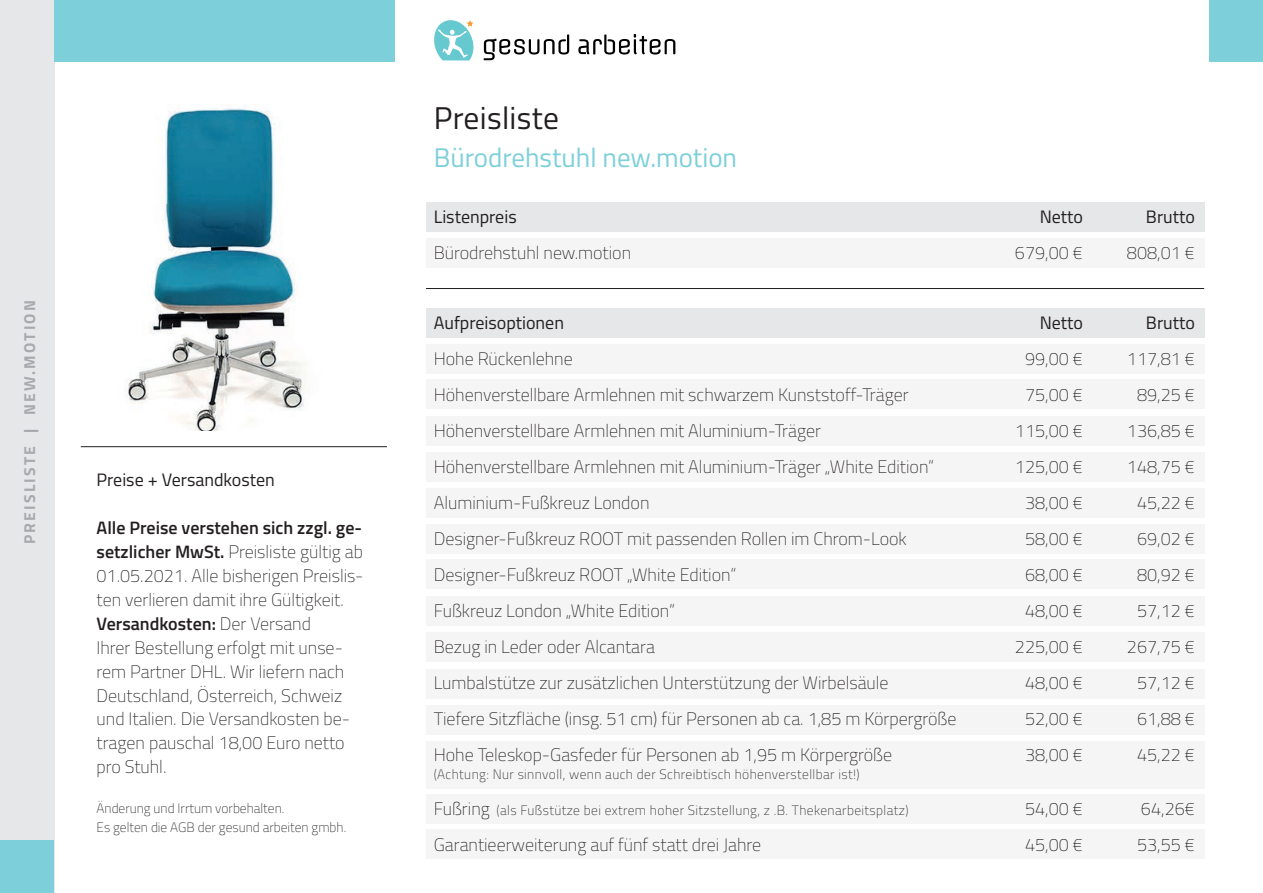
<style>
.page{position:relative;width:1263px;height:893px;background:#fff}
.page>*{position:absolute;margin:0;border:0;box-sizing:border-box;transform-origin:0 0}
.t1{font:31.5px "Titillium";letter-spacing:.01em;color:#231f20}
.t2{font:27px "Titillium";color:#7dd0da}
.t3{font:100 18px/36px "Titillium";color:#231f20}
.t4{font:18px "Titillium";color:#231f20}
.t5{font:700 15.75px "Titillium";letter-spacing:.14em;color:#a8a9ad}
.t6{font:100 13.5px "Titillium";letter-spacing:.03em;color:#231f20}
.t7{font:100 13.5px/19.5px "Titillium";color:#231f20}
.s1{font-weight:600}
.s2{font-size:18px}
</style>
<div class="page">
<div style="left:426px;top:452px;width:778px;height:30px;background:#f5f5f6"></div>
<div style="left:426px;top:416px;width:778px;height:30px;background:#f5f5f6"></div>
<div style="left:426px;top:524px;width:778px;height:29px;background:#f5f5f6"></div>
<div style="left:426px;top:488px;width:778px;height:30px;background:#f5f5f6"></div>
<div style="left:426px;top:596px;width:778px;height:30px;background:#f5f5f6"></div>
<div style="left:426px;top:559px;width:778px;height:30px;background:#f5f5f6"></div>
<div style="left:426px;top:632px;width:778px;height:30px;background:#f5f5f6"></div>
<div style="left:426px;top:705px;width:778px;height:30px;background:#f5f5f6"></div>
<div style="left:426px;top:669px;width:778px;height:30px;background:#f5f5f6"></div>
<div style="left:426px;top:741px;width:778px;height:48px;background:#f5f5f6"></div>
<div style="left:426px;top:829px;width:778px;height:30px;background:#f5f5f6"></div>
<div style="left:426px;top:794px;width:778px;height:29px;background:#f5f5f6"></div>
<div style="left:426px;top:379px;width:778px;height:30px;background:#f5f5f6"></div>
<div style="left:426px;top:344px;width:778px;height:30px;background:#f5f5f6"></div>
<div style="left:426px;top:238px;width:778px;height:30px;background:#f5f5f6"></div>
<div style="left:426px;top:308px;width:778px;height:30px;background:#e6e7e9"></div>
<div style="left:426px;top:202px;width:778px;height:30px;background:#e6e7e9"></div>
<svg style="left:434px;top:20px;width:39px;height:40px"></svg>
<svg style="left:484px;top:34px;width:191px;height:26px"></svg>
<div style="left:0;top:0;width:54px;height:893px;background:#e6e7e9"></div>
<div style="left:54px;top:0;width:340px;height:62px;background:#7dd0da"></div>
<div style="left:1209px;top:0;width:54px;height:61px;background:#7dd0da"></div>
<div style="left:0;top:840px;width:54px;height:53px;background:#7dd0da"></div>
<hr style="left:426px;top:288px;width:778px;height:1px;background:#231f20">
<hr style="left:81px;top:446px;width:306px;height:1px;background:#231f20">
<img style="left:127px;top:108px;width:180px;height:323px">
<p class="t5" style="left:18px;top:544px;width:245px;rotate:-90deg">PREISLISTE | NEW.MOTION</p>
<p class="t4" style="left:97px;top:466px;width:180px">Preise + Versandkosten</p>
<p class="t3" style="left:97px;top:514px;width:268px;line-height:24px"><span class="s1">Alle Preise verstehen sich zzgl. ge&shy;setzlicher MwSt.</span> Preisliste gültig ab 01.05.2021. Alle bisherigen Preislis&shy;ten verlieren damit ihre Gültigkeit.<br><span class="s1">Versandkosten:</span> Der Versand<br>Ihrer Bestellung erfolgt mit unse&shy;rem Partner DHL. Wir liefern nach Deutschland, Österreich, Schweiz und Italien. Die Versandkosten be&shy;tragen pauschal 18,00 Euro netto pro Stuhl.</p>
<p class="t7" style="left:97px;top:797px;width:251px">Änderung und Irrtum vorbehalten.<br>Es gelten die AGB der gesund arbeiten gmbh.</p>
<h1 class="t1" style="left:434px;top:95px;width:127px">Preisliste</h1>
<h2 class="t2" style="left:434px;top:137px;width:305px">Bürodrehstuhl new.motion</h2>
<p class="t4" style="left:434px;top:203px;width:84px">Listenpreis</p>
<p class="t3" style="left:434px;top:234px;width:199px">Bürodrehstuhl new.motion</p>
<p class="t4" style="left:434px;top:309px;width:132px">Aufpreisoptionen</p>
<p class="t3" style="left:434px;top:340px;width:524px">Hohe Rückenlehne<br>Höhenverstellbare Armlehnen mit schwarzem Kunststoff-Träger Höhenverstellbare Armlehnen mit Aluminium-Träger Höhenverstellbare Armlehnen mit Aluminium-Träger „White Edition“ Aluminium-Fußkreuz London<br>Designer-Fußkreuz ROOT mit passenden Rollen im Chrom-Look Designer-Fußkreuz ROOT „White Edition“<br>Fußkreuz London „White Edition“<br>Bezug in Leder oder Alcantara<br>Lumbalstütze zur zusätzlichen Unterstützung der Wirbelsäule<br>Tiefere Sitzfläche (insg. 51 cm) für Personen ab ca. 1,85 m Körpergröße Hohe Teleskop-Gasfeder für Personen ab 1,95 m Körpergröße</p>
<p class="t6" style="left:434px;top:765px;width:427px">(Achtung: Nur sinnvoll, wenn auch der Schreibtisch höhenverstellbar ist!)</p>
<p class="t6" style="left:434px;top:801px;width:476px"><span class="s2">Fußring</span> (als Fußstütze bei extrem hoher Sitzstellung, z .B. Thekenarbeitsplatz)</p>
<p class="t3" style="left:434px;top:826px;width:329px">Garantieerweiterung auf fünf statt drei Jahre</p>
<p class="t4" style="left:1040px;top:203px;width:45px">Netto</p>
<p class="t3" style="left:1015px;top:234px;width:69px">679,00 €</p>
<p class="t4" style="left:1040px;top:309px;width:45px">Netto</p>
<p class="t3" style="left:1015px;top:340px;width:69px;text-align:center">99,00 €<br>75,00 €<br>115,00 €<br>125,00 €<br>38,00 €<br>58,00 €<br>68,00 €<br>48,00 €<br>225,00 €<br>48,00 €<br>52,00 €<br>38,00 €</p>
<p class="t3" style="left:1025px;top:790px;width:59px">54,00 €<br>45,00 €</p>
<p class="t4" style="left:1146px;top:203px;width:51px">Brutto</p>
<p class="t3" style="left:1127px;top:234px;width:69px">808,01 €</p>
<p class="t4" style="left:1146px;top:309px;width:51px">Brutto</p>
<p class="t3" style="left:1127px;top:340px;width:69px;text-align:center">117,81 €<br>89,25 €<br>136,85 €<br>148,75 €<br>45,22 €<br>69,02 €<br>80,92 €<br>57,12 €<br>267,75 €<br>57,12 €<br>61,88 €<br>45,22 €</p>
<p class="t3" style="left:1137px;top:790px;width:59px">64,26€<br>53,55 €</p>
</div>
